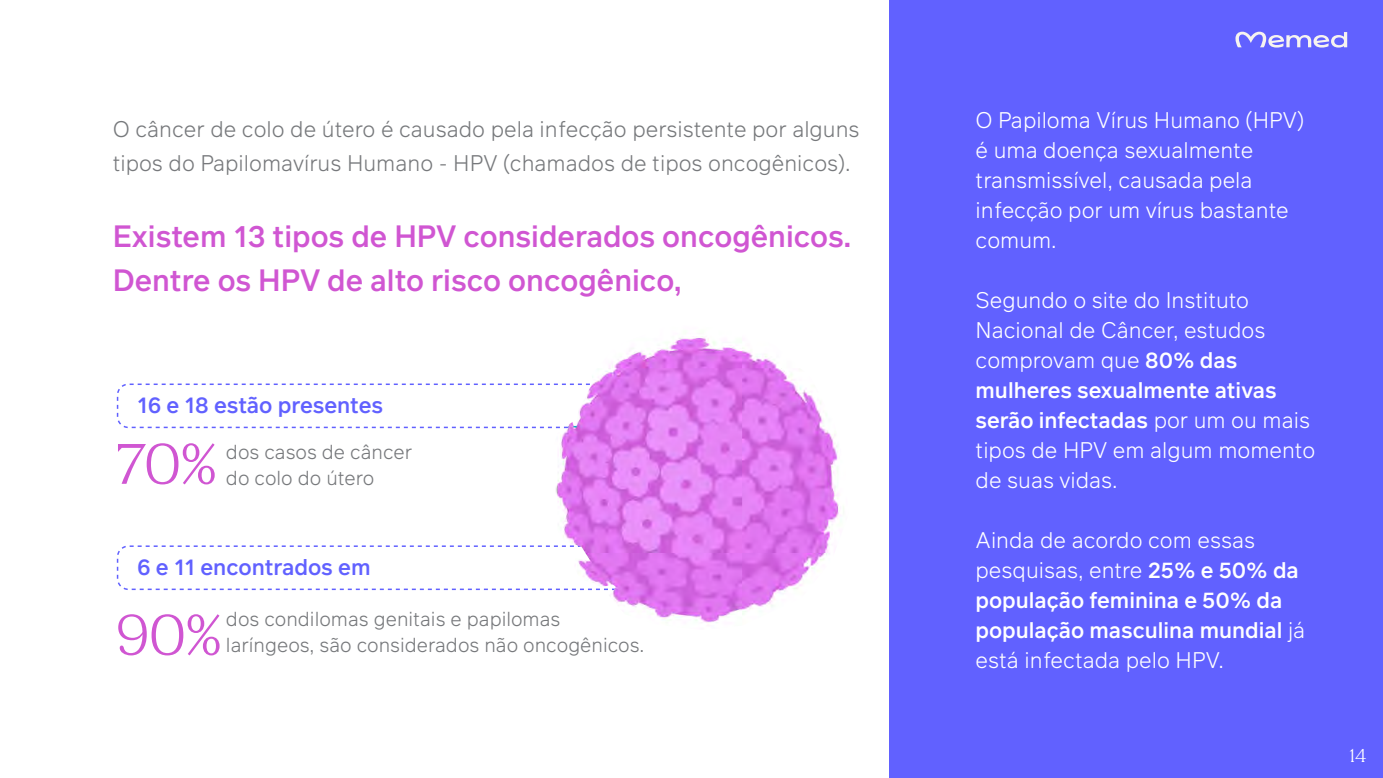
<style>
.page{position:relative;width:1383px;height:778px;background:#fff}
.page>*{position:absolute;margin:0;border:0;box-sizing:border-box;transform-origin:0 0}
.t1{font:54.8px "Nib Pro";color:#d056d2}
.t2{font:500 30px/44px "Infra";color:#d056d2}
.t3{font:500 22.2px "Infra";color:#6161ff}
.t4{font:300 22px/30px "Infra";color:#fff}
.t5{font:300 22px/34px "Infra";color:#77797c}
.t6{font:300 19.8px/26px "Infra";color:#77797c}
.t7{font:18px "Nib Pro";color:#fff}
.s1{font-weight:500}
</style>
<div class="page">
<div style="left:117px;top:383px;width:526px;height:45px;border:2px dashed #6161ff;border-radius:11px"></div>
<div style="left:117px;top:545px;width:526px;height:45px;border:2px dashed #6161ff;border-radius:11px"></div>
<img style="left:548px;top:336px;width:296px;height:287px">
<div style="left:889px;top:0;width:493px;height:778px;background:#6161ff"></div>
<svg style="left:1235px;top:32px;width:111px;height:16px"></svg>
<p class="t5" style="left:113px;top:111px;width:748px">O câncer de colo de útero é causado pela infecção persistente por alguns tipos do Papilomavírus Humano - HPV (chamados de tipos oncogênicos).</p>
<p class="t4" style="left:975px;top:105px;width:330px">O Papiloma Vírus Humano (HPV) é uma doença sexualmente transmissível, causada pela infecção por um vírus bastante comum.</p>
<h2 class="t2" style="left:113px;top:213px;width:740px">Existem 13 tipos de HPV considerados oncogênicos.<br>Dentre os HPV de alto risco oncogênico,</h2>
<p class="t4" style="left:975px;top:285px;width:341px">Segundo o site do Instituto<br>Nacional de Câncer, estudos comprovam que <span class="s1">80% das mulheres sexualmente ativas serão infectadas</span> por um ou mais tipos de HPV em algum momento de suas vidas.</p>
<p class="t3" style="left:137px;top:389px;width:247px">16 e 18 estão presentes</p>
<p class="t6" style="left:226px;top:438px;width:188px">dos casos de câncer do colo do útero</p>
<h1 class="t1" style="left:116px;top:427px;width:102px">70%</h1>
<p class="t3" style="left:137px;top:551px;width:235px">6 e 11 encontrados em</p>
<p class="t6" style="left:226px;top:605px;width:420px">dos condilomas genitais e papilomas laríngeos, são considerados não oncogênicos.</p>
<h1 class="t1" style="left:116px;top:598px;width:106px">90%</h1>
<p class="t4" style="left:975px;top:525px;width:331px">Ainda de acordo com essas pesquisas, entre <span class="s1">25% e 50% da população feminina e 50% da população masculina mundial</span> já está infectada pelo HPV.</p>
<p class="t7" style="left:1348px;top:744px;width:18px">14</p>
</div>
